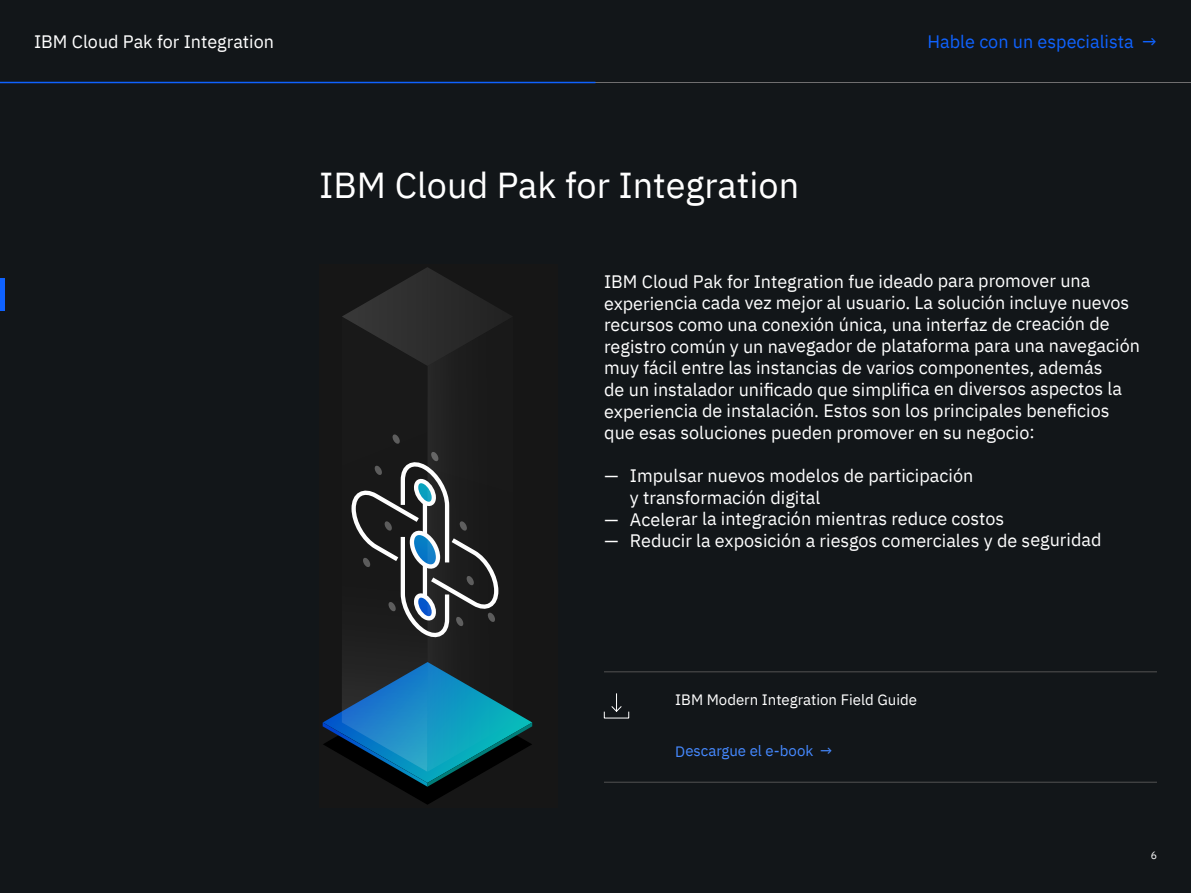
<style>
.page{position:relative;width:1191px;height:893px;background:#121619}
.page>*{position:absolute;margin:0;border:0;box-sizing:border-box;transform-origin:0 0}
.t1{font:36px "IBM Plex Sans";color:#fff}
.t2{font:18px/21.6px "IBM Plex Sans";color:#fff}
.t3{font:18px "IBM Plex Sans";color:#0f62fe}
.t4{font:15px "IBM Plex Sans";color:#fff}
.t5{font:15px "IBM Plex Sans";color:#4589ff}
.t6{font:10.5px "IBM Plex Sans";color:#fff}
</style>
<div class="page">
<hr style="left:0;top:82px;width:1191px;height:1px;background:#706f70">
<hr style="left:604px;top:672px;width:553px;height:1px;background:#525252">
<hr style="left:604px;top:782px;width:553px;height:1px;background:#525252">
<svg style="left:611px;top:693px;width:11px;height:19px"></svg>
<hr style="left:0;top:82px;width:595px;height:1px;background:#0f62fe">
<div style="left:319px;top:264px;width:239px;height:544px;background:#161616"></div>
<svg style="left:323px;top:267px;width:209px;height:538px"></svg>
<hr style="left:0;top:278px;width:4px;height:32px;background:#0f62fe">
<p class="t2" style="left:34px;top:29px;width:241px">IBM Cloud Pak for Integration</p>
<h1 class="t1" style="left:319px;top:158px;width:481px">IBM Cloud Pak for Integration</h1>
<p class="t3" style="left:927px;top:28px;width:231px">Hable con un especialista →</p>
<p class="t2" style="left:604px;top:269px;width:537px">IBM Cloud Pak for Integration fue ideado para promover una experiencia cada vez mejor al usuario. La solución incluye nuevos recursos como una conexión única, una interfaz de creación de registro común y un navegador de plataforma para una navegación muy fácil entre las instancias de varios componentes, además<br>de un instalador unificado que simplifica en diversos aspectos la experiencia de instalación. Estos son los principales beneficios que esas soluciones pueden promover en su negocio:</p>
<p class="t2" style="left:630px;top:463px;width:345px;text-indent:-26px">— Impulsar nuevos modelos de participación y transformación digital</p>
<p class="t2" style="left:604px;top:507px;width:401px">— Acelerar la integración mientras reduce costos</p>
<p class="t2" style="left:604px;top:528px;width:498px">— Reducir la exposición a riesgos comerciales y de seguridad</p>
<p class="t4" style="left:675px;top:688px;width:243px">IBM Modern Integration Field Guide</p>
<p class="t5" style="left:675px;top:740px;width:159px">Descargue el e-book →</p>
<p class="t6" style="left:1150px;top:847px;width:8px">6</p>
</div>
